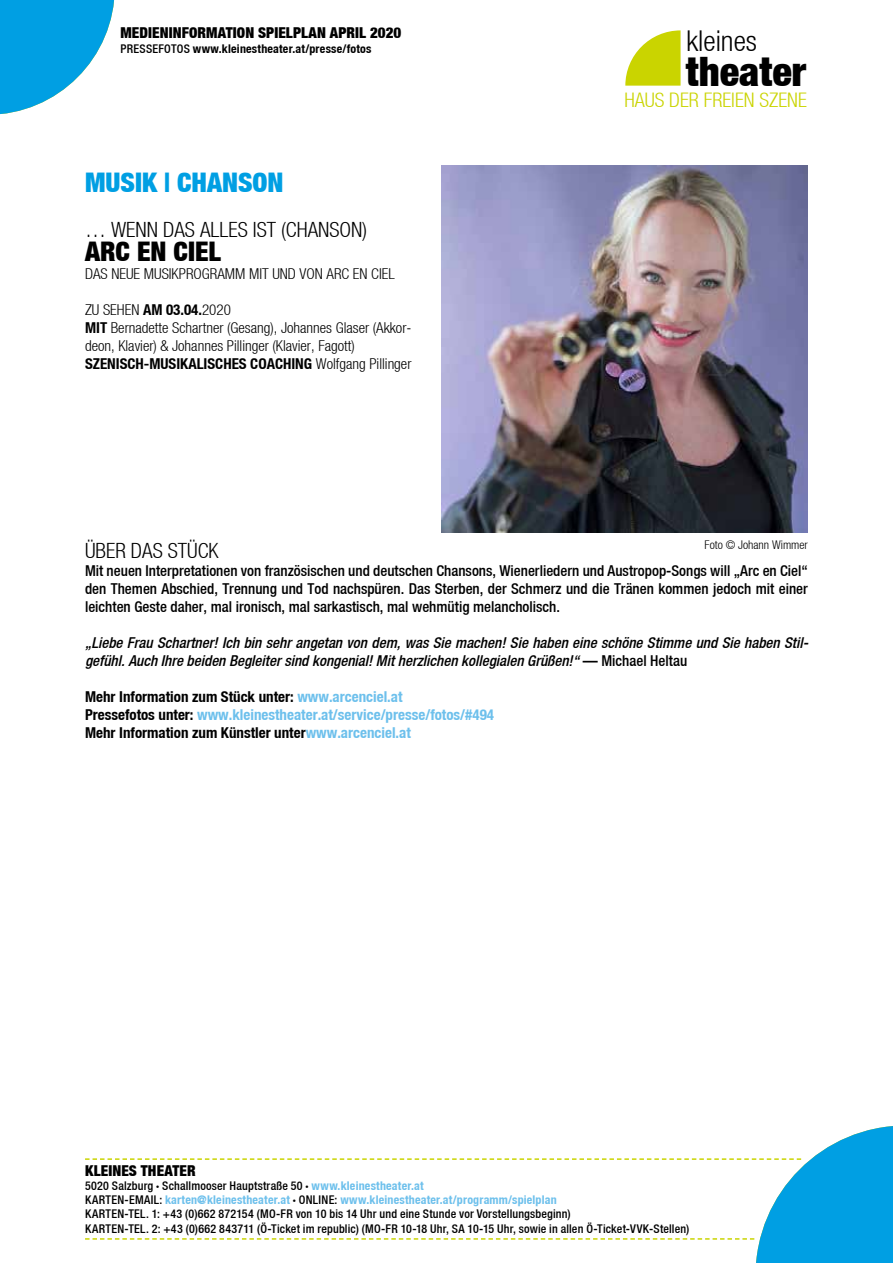
<style>
.page{position:relative;width:893px;height:1263px;background:#fff}
.page>*{position:absolute;margin:0;border:0;box-sizing:border-box;transform-origin:0 0}
.t1{font:40.5px "Helvetica Neue Black Cond";color:#000}
.t2{font:28.65px "Helvetica Neue Light Cond";color:#000}
.t3{font:27px "Helvetica Neue Black Cond";color:#009fe3}
.t4{font:27px "Helvetica Neue Black Cond";color:#000}
.t5{font:21px "Helvetica Neue Light Cond";color:#000}
.t6{font:20.1px "Helvetica Neue Light Cond";color:#cad400}
.t7{font:15px/18px "Helvetica Neue Medium Cond";color:#000;text-align:justify}
.t8{font:15px/18px "Helvetica Neue Medium Cond Obl";color:#000}
.t9{font:15px/18px "Helvetica Neue Bold Cond";color:#6dc0ec}
.t10{font:15px/18px "Helvetica Neue Light Cond";color:#000}
.t11{font:15px "Helvetica Neue Black Cond";letter-spacing:.005em;color:#000}
.t12{font:15px "Helvetica Neue Bold Cond";color:#000}
.t13{font:12px/14.2px "Helvetica Neue Medium Cond";letter-spacing:.015em;color:#000}
.t14{font:12px "Helvetica Neue Bold Cond";letter-spacing:.015em;color:#6dc0ec}
.t15{font:12px "Helvetica Neue Bold Cond";letter-spacing:.015em;color:#000}
.t16{font:12px "Helvetica Neue Light Cond";color:#000}
.s1{font-family:"Helvetica Neue Medium Cond"}
.s2{font-family:"Helvetica Neue Bold Cond"}
.s3{font-family:"Helvetica Neue Light Cond"}
.s4{color:#000}
.s5{font-family:"Helvetica Neue Black Cond"}
.s6{font-family:"Helvetica Neue Bold Cond";color:#6dc0ec}
.s7{font-family:"Helvetica Neue Medium Cond";color:#000}
.s8{font-family:"Helvetica Neue Black Cond";color:#000}
</style>
<div class="page">
<svg style="left:625px;top:30px;width:56px;height:56px"></svg>
<svg style="left:85px;top:1126px;width:808px;height:137px"></svg>
<svg style="left:0;top:0;width:114px;height:114px"></svg>
<img style="left:442px;top:166px;width:366px;height:366px">
<p class="t11" style="left:120px;top:24px;width:282px">MEDIENINFORMATION SPIELPLAN APRIL 2020</p>
<p class="t15" style="left:120px;top:41px;width:252px"><span class="s1">PRESSEFOTOS</span> www.kleinestheater.at/presse/fotos</p>
<h3 class="t3" style="left:85px;top:166px;width:200px">MUSIK | CHANSON</h3>
<h3 class="t5" style="left:85px;top:217px;width:284px">… WENN DAS ALLES IST (CHANSON)</h3>
<h3 class="t4" style="left:85px;top:235px;width:138px">ARC EN CIEL</h3>
<p class="t10" style="left:85px;top:264px;width:311px">DAS NEUE MUSIKPROGRAMM MIT UND VON ARC EN CIEL</p>
<p class="t10" style="left:85px;top:300px;width:328px">ZU SEHEN <span class="s2">AM 03.04.</span>2020<br><span class="s2">MIT</span> Bernadette Schartner (Gesang), Johannes Glaser (Akkor&shy;deon, Klavier) &amp; Johannes Pillinger (Klavier, Fagott)</p>
<p class="t12" style="left:85px;top:354px;width:328px">SZENISCH-MUSIKALISCHES COACHING <span class="s3">Wolfgang Pillinger</span></p>
<h2 class="t2" style="left:686px;top:25px;width:72px">kleines</h2>
<h1 class="t1" style="left:686px;top:46px;width:122px">theater</h1>
<h3 class="t6" style="left:624px;top:88px;width:184px">HAUS DER FREIEN SZENE</h3>
<h3 class="t5" style="left:85px;top:538px;width:135px">ÜBER DAS STÜCK</h3>
<p class="t7" style="left:85px;top:561px;width:724px">Mit neuen Interpretationen von französischen und deutschen Chansons, Wienerliedern und Austropop-Songs will „Arc en Ciel“ den Themen Abschied, Trennung und Tod nachspüren. Das Sterben, der Schmerz und die Tränen kommen jedoch mit einer leichten Geste daher, mal ironisch, mal sarkastisch, mal wehmütig melancholisch.</p>
<p class="t8" style="left:85px;top:633px;width:725px">„Liebe Frau Schartner! Ich bin sehr angetan von dem, was Sie machen! Sie haben eine schöne Stimme und Sie haben Stil&shy;gefühl. Auch Ihre beiden Begleiter sind kongenial! Mit herzlichen kollegialen Grüßen!“ <span class="s1">— Michael Heltau</span></p>
<p class="t9" style="left:85px;top:687px;width:410px"><span class="s4">Mehr Information zum Stück unter:</span> www.arcenciel.at<br><span class="s4">Pressefotos unter:</span> www.kleinestheater.at/service/presse/fotos/#494<br><span class="s4">Mehr Information zum Künstler unter</span>www.arcenciel.at</p>
<p class="t16" style="left:705px;top:538px;width:105px">Foto © Johann Wimmer</p>
<p class="t11" style="left:85px;top:1161px;width:112px">KLEINES THEATER</p>
<p class="t13" style="left:85px;top:1178px;width:340px">5020 Salzburg <span class="s5">·</span> Schallmooser Hauptstraße 50 <span class="s5">·</span> <span class="s6">www.kleinestheater.at</span></p>
<p class="t14" style="left:85px;top:1192px;width:473px"><span class="s7">KARTEN-EMAIL:</span> karten@kleinestheater.at <span class="s8">·</span> <span class="s7">ONLINE:</span> www.kleinestheater.at/programm/spielplan</p>
<p class="t13" style="left:85px;top:1207px;width:606px">KARTEN-TEL. 1: +43 (0)662 872154 (MO-FR von 10 bis 14 Uhr und eine Stunde vor Vorstellungsbeginn)<br>KARTEN-TEL. 2: +43 (0)662 843711 (Ö-Ticket im republic) (MO-FR 10-18 Uhr, SA 10-15 Uhr, sowie in allen Ö-Ticket-VVK-Stellen)</p>
</div>
